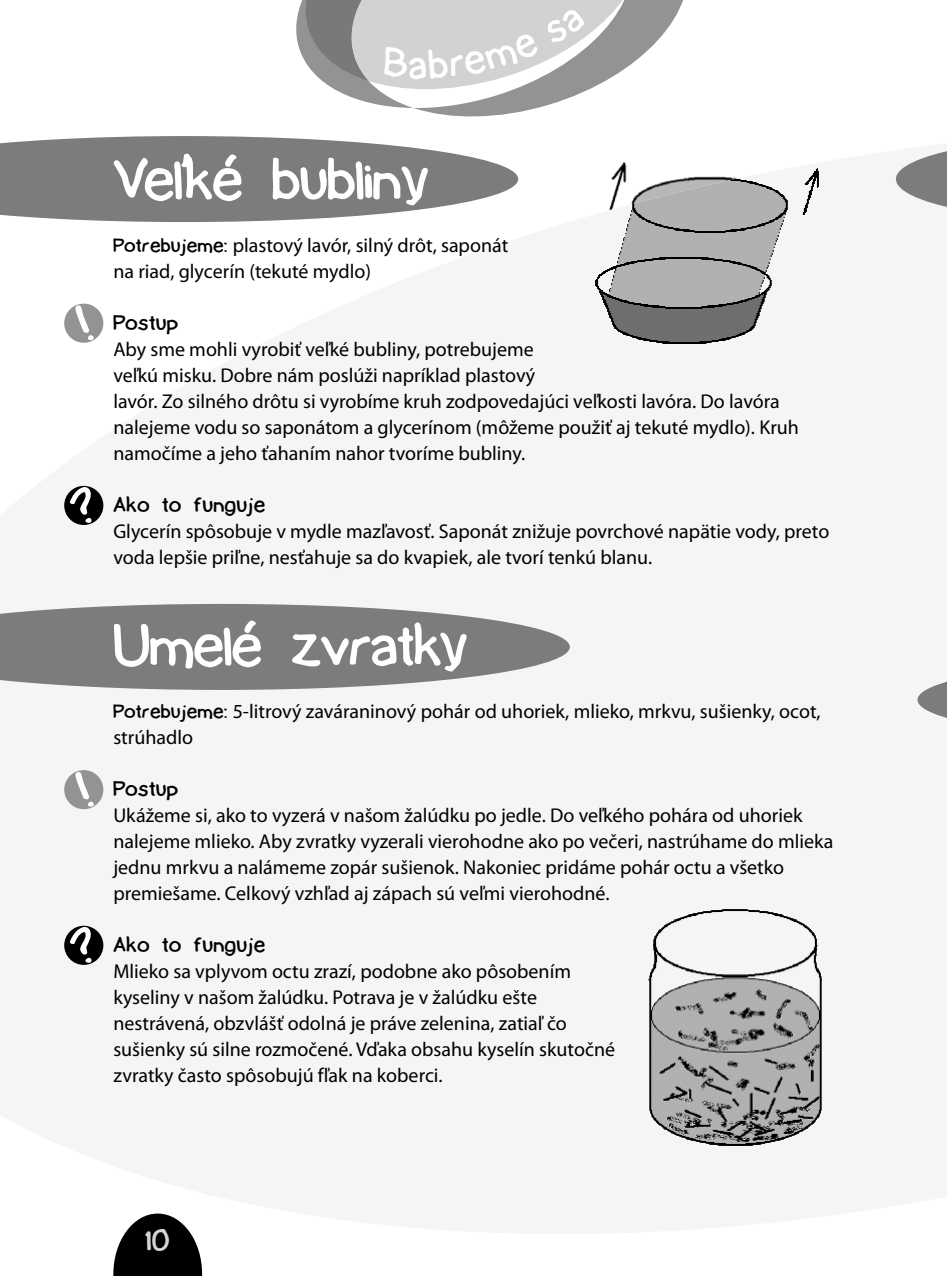
<style>
.page{position:relative;width:947px;height:1276px;background:#fff}
.page>*{position:absolute;margin:0;border:0;box-sizing:border-box;transform-origin:0 0}
.t1{font:60px "Lamebrain CE";color:#fff}
.t2{font:42px "Lamebrain CE";color:#fff;scale:.96 1}
.t3{font:32px "Lamebrain CE";color:#d6d6d6}
.t4{font:22px "Lamebrain CE";letter-spacing:.04em;color:#000}
.t5{font:20px/26px "Myriad Pro";color:#000}
.s1{font-family:"Lamebrain CE"}
</style>
<div class="page">
<svg style="left:113px;top:1213px;width:89px;height:63px"></svg>
<svg style="left:296px;top:0;width:387px;height:117px"></svg>
<svg style="left:0;top:136px;width:518px;height:86px;background:#909090"></svg>
<svg style="left:0;top:604px;width:570px;height:86px;background:#8e8e8e"></svg>
<div style="left:64px;top:486px;width:39px;height:39px;background:#000;border-radius:50%"></div>
<svg style="left:70px;top:486px;width:22px;height:37px"></svg>
<div style="left:64px;top:304px;width:39px;height:39px;background:#939393;border-radius:50%"></div>
<svg style="left:75px;top:305px;width:19px;height:35px"></svg>
<div style="left:64px;top:925px;width:39px;height:40px;background:#000;border-radius:50%"></div>
<svg style="left:70px;top:926px;width:22px;height:37px"></svg>
<div style="left:64px;top:770px;width:39px;height:39px;background:#939393;border-radius:50%"></div>
<svg style="left:75px;top:771px;width:19px;height:36px"></svg>
<svg style="left:896px;top:151px;width:51px;height:56px"></svg>
<svg style="left:917px;top:681px;width:30px;height:37px"></svg>
<img style="left:595px;top:162px;width:224px;height:182px">
<img style="left:648px;top:909px;width:174px;height:237px">
<svg style="left:304px;top:0;width:334px;height:89px;background:#c1c1c1"></svg>
<p class="t2" style="left:409px;top:46px;width:20px">a</p>
<p class="t1" style="left:113px;top:153px;width:316px">Veľké bubliny</p>
<p class="t5" style="left:113px;top:231px;width:396px"><span class="s1">Potrebujeme:</span> plastový lavór, silný drôt, saponát na riad, glycerín (tekuté mydlo)</p>
<p class="t4" style="left:113px;top:312px;width:66px">Postup</p>
<p class="t5" style="left:113px;top:335px;width:687px">Aby sme mohli vyrobiť veľké bubliny, potrebujeme<br>veľkú misku. Dobre nám poslúži napríklad plastový<br>lavór. Zo silného drôtu si vyrobíme kruh zodpovedajúci veľkosti lavóra. Do lavóra nalejeme vodu so saponátom a glycerínom (môžeme použiť aj tekuté mydlo). Kruh namočíme a jeho ťahaním nahor tvoríme bubliny.</p>
<p class="t4" style="left:113px;top:494px;width:153px">Ako to funguje</p>
<p class="t5" style="left:113px;top:517px;width:717px">Glycerín spôsobuje v mydle mazľavosť. Saponát znižuje povrchové napätie vody, preto voda lepšie priľne, nesťahuje sa do kvapiek, ale tvorí tenkú blanu.</p>
<p class="t1" style="left:113px;top:619px;width:355px">Umelé zvratky</p>
<p class="t5" style="left:113px;top:697px;width:709px"><span class="s1">Potrebujeme:</span> 5-litrový zaváraninový pohár od uhoriek, mlieko, mrkvu, sušienky, ocot, strúhadlo</p>
<p class="t4" style="left:113px;top:778px;width:66px">Postup</p>
<p class="t5" style="left:113px;top:801px;width:721px">Ukážeme si, ako to vyzerá v našom žalúdku po jedle. Do veľkého pohára od uhoriek nalejeme mlieko. Aby zvratky vyzerali vierohodne ako po večeri, nastrúhame do mlieka jednu mrkvu a nalámeme zopár sušienok. Nakoniec pridáme pohár octu a všetko premiešame. Celkový vzhľad aj zápach sú veľmi vierohodné.</p>
<p class="t4" style="left:113px;top:934px;width:153px">Ako to funguje</p>
<p class="t5" style="left:113px;top:957px;width:503px">Mlieko sa vplyvom octu zrazí, podobne ako pôsobením kyseliny v našom žalúdku. Potrava je v žalúdku ešte nestrávená, obzvlášť odolná je práve zelenina, zatiaľ čo sušienky sú silne rozmočené. Vďaka obsahu kyselín skutočné zvratky často spôsobujú fľak na koberci.</p>
<p class="t3" style="left:145px;top:1225px;width:26px">10</p>
</div>
